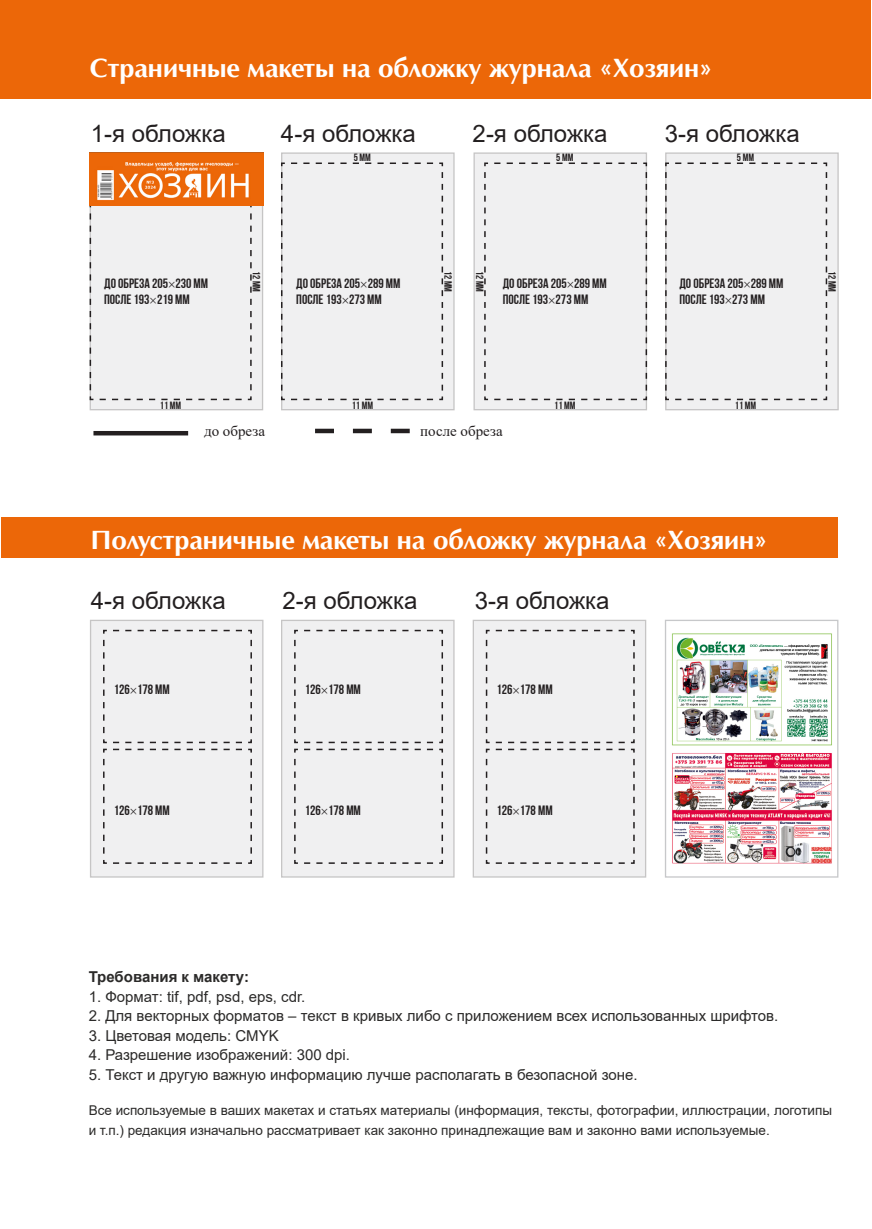
<style>
.page{position:relative;width:872px;height:1229px;background:#fff}
.page>*{position:absolute;margin:0;border:0;box-sizing:border-box;transform-origin:0 0}
.t1{font:700 27px "AG Opus";color:#fff}
.t2{font:24px "Arial";color:#231f20}
.t3{font:15px "Arial";color:#2b2a29}
.t4{font:15px "Times New Roman";color:#231f20}
.t5{font:700 15px "Arial";color:#2b2a29}
.t6{font:13.5px/19.5px "Arial";color:#2b2a29}
.t7{font:700 13.5px "Bebas Neue";color:#231f20}
.t8{font:700 10.5px "Bebas Neue";color:#231f20}
</style>
<div class="page">
<div style="left:1px;top:1px;width:870px;height:98px;background:#ec6708"></div>
<div style="left:2px;top:517px;width:836px;height:41px;background:#ec6708"></div>
<div style="left:90px;top:152px;width:173px;height:258px;background:#f0f0f1"></div>
<div style="left:281px;top:152px;width:173px;height:258px;background:#f0f0f1"></div>
<div style="left:90px;top:620px;width:173px;height:258px;background:#f0f0f1"></div>
<svg style="left:281px;top:620px;width:173px;height:258px;fill:#f0f0f1"></svg>
<div style="left:472px;top:620px;width:174px;height:258px;background:#f0f0f1"></div>
<img style="left:672px;top:633px;width:160px;height:231px">
<div style="left:665px;top:620px;width:173px;height:258px;border:1px solid #c7c8ca"></div>
<div style="left:473px;top:152px;width:174px;height:258px;background:linear-gradient(to right,#f0f0f1,#f0f0f1)"></div>
<div style="left:665px;top:152px;width:173px;height:258px;background:#f0f0f1"></div>
<svg style="left:315px;top:429px;width:95px;height:4px"></svg>
<hr style="left:93px;top:431px;width:95px;height:4px;background:#231f20">
<img style="left:89px;top:153px;width:174px;height:52px">
<svg style="left:89px;top:203px;width:163px;height:198px"></svg>
<svg style="left:281px;top:162px;width:163px;height:239px"></svg>
<svg style="left:103px;top:629px;width:149px;height:235px"></svg>
<div style="left:294px;top:629px;width:149px;height:235px;background:#f0f0f1"></div>
<div style="left:485px;top:629px;width:150px;height:235px;background:#f0f0f1"></div>
<div style="left:484px;top:162px;width:164px;height:239px;background:#f0f0f1"></div>
<svg style="left:665px;top:162px;width:163px;height:239px"></svg>
<p class="t1" style="left:90px;top:52px;width:624px">Страничные макеты на обложку журнала «Хозяин»</p>
<p class="t2" style="left:91px;top:117px;width:136px">1-я обложка</p>
<p class="t2" style="left:281px;top:117px;width:136px">4-я обложка</p>
<p class="t8" style="left:354px;top:152px;width:19px">5 мм</p>
<p class="t2" style="left:472px;top:117px;width:136px">2-я обложка</p>
<p class="t8" style="left:556px;top:152px;width:19px">5 мм</p>
<p class="t2" style="left:665px;top:117px;width:136px">3-я обложка</p>
<p class="t8" style="left:737px;top:152px;width:19px">5 мм</p>
<p class="t7" style="left:104px;top:275px;width:106px">до обреза 205 230 мм</p>
<p class="t7" style="left:104px;top:292px;width:87px">после 193 219 мм</p>
<p class="t8" style="left:160px;top:400px;width:23px">11 мм</p>
<p class="t8" style="left:262px;top:271px;width:23px;rotate:90deg">12 мм</p>
<p class="t8" style="left:454px;top:271px;width:23px;rotate:90deg">12 мм</p>
<p class="t8" style="left:486px;top:271px;width:23px;rotate:90deg">12 мм</p>
<p class="t8" style="left:838px;top:271px;width:23px;rotate:90deg">12 мм</p>
<p class="t7" style="left:296px;top:275px;width:106px">до обреза 205 289 мм</p>
<p class="t7" style="left:296px;top:292px;width:87px">после 193 273 мм</p>
<p class="t7" style="left:503px;top:275px;width:106px">до обреза 205 289 мм</p>
<p class="t7" style="left:503px;top:292px;width:87px">после 193 273 мм</p>
<p class="t7" style="left:679px;top:275px;width:106px">до обреза 205 289 мм</p>
<p class="t7" style="left:679px;top:292px;width:87px">после 193 273 мм</p>
<p class="t8" style="left:352px;top:400px;width:23px">11 мм</p>
<p class="t8" style="left:554px;top:400px;width:23px">11 мм</p>
<p class="t8" style="left:735px;top:400px;width:23px">11 мм</p>
<p class="t4" style="left:204px;top:420px;width:62px">до обреза</p>
<p class="t4" style="left:420px;top:420px;width:84px">после обреза</p>
<p class="t1" style="left:91px;top:524px;width:678px">Полустраничные макеты на обложку журнала «Хозяин»</p>
<p class="t2" style="left:91px;top:584px;width:136px">4-я обложка</p>
<p class="t2" style="left:282px;top:584px;width:136px">2-я обложка</p>
<p class="t2" style="left:475px;top:584px;width:136px">3-я обложка</p>
<p class="t7" style="left:114px;top:682px;width:58px">126 178 мм</p>
<p class="t7" style="left:305px;top:682px;width:58px">126 178 мм</p>
<p class="t7" style="left:496px;top:682px;width:58px">126 178 мм</p>
<p class="t7" style="left:114px;top:803px;width:58px">126 178 мм</p>
<p class="t7" style="left:305px;top:803px;width:58px">126 178 мм</p>
<p class="t7" style="left:496px;top:803px;width:58px">126 178 мм</p>
<p class="t5" style="left:89px;top:966px;width:162px">Требования к макету:</p>
<p class="t3" style="left:89px;top:986px;width:218px">1. Формат: tif, pdf, psd, eps, cdr.</p>
<p class="t3" style="left:89px;top:1006px;width:691px">2. Для векторных форматов – текст в кривых либо с приложением всех использованных шрифтов.</p>
<p class="t3" style="left:89px;top:1025px;width:192px">3. Цветовая модель: CMYK</p>
<p class="t3" style="left:89px;top:1045px;width:263px">4. Разрешение изображений: 300 dpi.</p>
<p class="t3" style="left:89px;top:1064px;width:550px">5. Текст и другую важную информацию лучше располагать в безопасной зоне.</p>
<p class="t6" style="left:89px;top:1101px;width:745px">Все используемые в ваших макетах и статьях материалы (информация, тексты, фотографии, иллюстрации, логотипы и т.п.) редакция изначально рассматривает как законно принадлежащие вам и законно вами используемые.</p>
</div>
